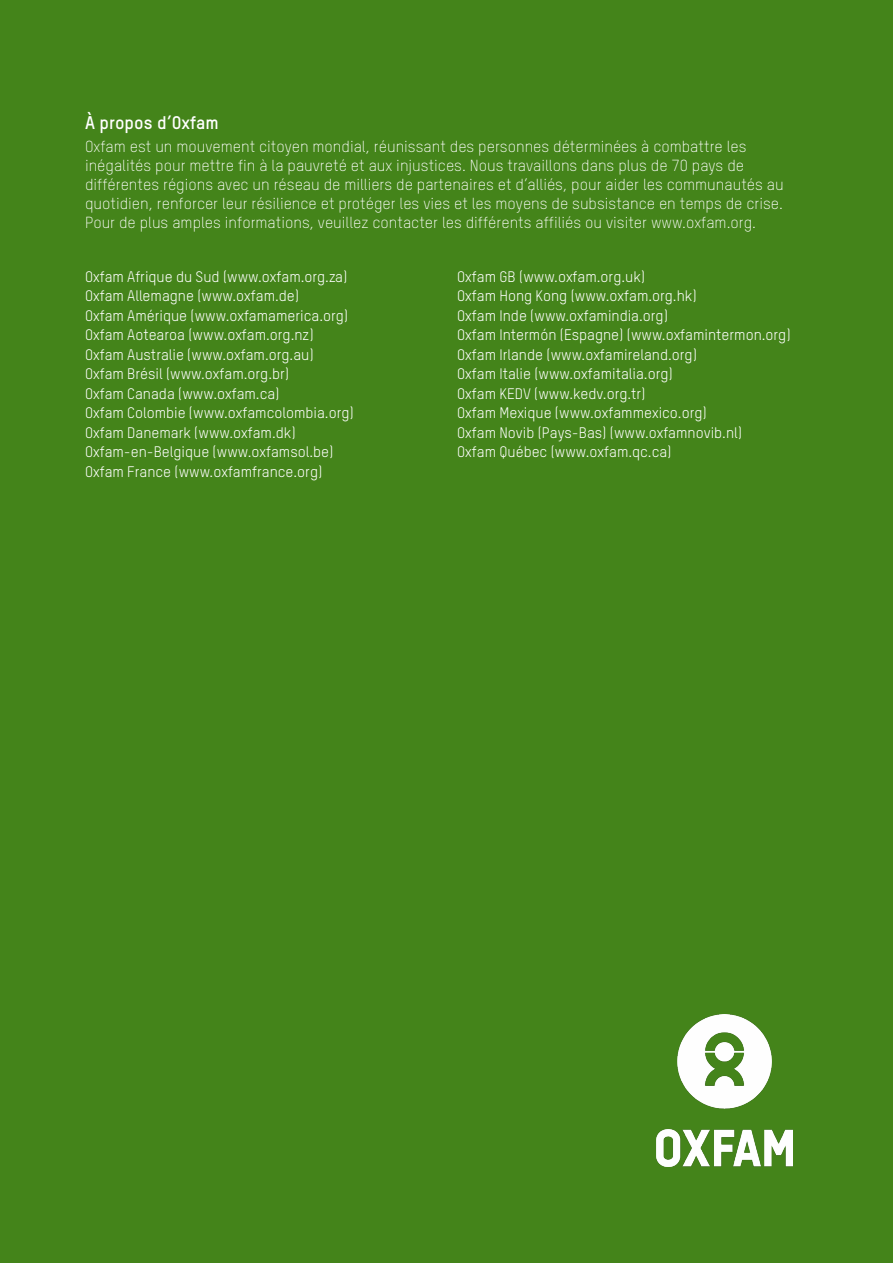
<style>
.page{position:relative;width:893px;height:1263px;background:#44841a}
.page>*{position:absolute;margin:0;border:0;box-sizing:border-box;transform-origin:0 0}
.t1{font:700 18px "Oxfam TSTARPRO";color:#fff}
.t2{font:300 15.75px/18.9px "Oxfam TSTARPRO";color:#fff}
.t3{font:15px "Oxfam TSTARPRO";color:#fff}
</style>
<div class="page">
<img style="left:657px;top:1014px;width:136px;height:152px">
<p class="t1" style="left:85px;top:111px;width:135px">À propos d’Oxfam</p>
<p class="t2" style="left:85px;top:137px;width:700px">Oxfam est un mouvement citoyen mondial, réunissant des personnes déterminées à combattre les inégalités pour mettre fin à la pauvreté et aux injustices. Nous travaillons dans plus de 70 pays de différentes régions avec un réseau de milliers de partenaires et d’alliés, pour aider les communautés au quotidien, renforcer leur résilience et protéger les vies et les moyens de subsistance en temps de crise.<br>Pour de plus amples informations, veuillez contacter les différents affiliés ou visiter www.oxfam.org.</p>
<p class="t3" style="left:85px;top:268px;width:264px">Oxfam Afrique du Sud (www.oxfam.org.za)</p>
<p class="t3" style="left:85px;top:287px;width:216px">Oxfam Allemagne (www.oxfam.de)</p>
<p class="t3" style="left:85px;top:307px;width:265px">Oxfam Amérique (www.oxfamamerica.org)</p>
<p class="t3" style="left:85px;top:326px;width:230px">Oxfam Aotearoa (www.oxfam.org.nz)</p>
<p class="t3" style="left:85px;top:346px;width:230px">Oxfam Australie (www.oxfam.org.au)</p>
<p class="t3" style="left:85px;top:365px;width:206px">Oxfam Brésil (www.oxfam.org.br)</p>
<p class="t3" style="left:85px;top:385px;width:196px">Oxfam Canada (www.oxfam.ca)</p>
<p class="t3" style="left:85px;top:404px;width:270px">Oxfam Colombie (www.oxfamcolombia.org)</p>
<p class="t3" style="left:85px;top:424px;width:212px">Oxfam Danemark (www.oxfam.dk)</p>
<p class="t3" style="left:85px;top:443px;width:250px">Oxfam-en-Belgique (www.oxfamsol.be)</p>
<p class="t3" style="left:85px;top:463px;width:239px">Oxfam France (www.oxfamfrance.org)</p>
<p class="t3" style="left:457px;top:268px;width:189px">Oxfam GB (www.oxfam.org.uk)</p>
<p class="t3" style="left:457px;top:287px;width:241px">Oxfam Hong Kong (www.oxfam.org.hk)</p>
<p class="t3" style="left:457px;top:307px;width:212px">Oxfam Inde (www.oxfamindia.org)</p>
<p class="t3" style="left:457px;top:326px;width:335px">Oxfam Intermón (Espagne) (www.oxfamintermon.org)</p>
<p class="t3" style="left:457px;top:346px;width:241px">Oxfam Irlande (www.oxfamireland.org)</p>
<p class="t3" style="left:457px;top:365px;width:217px">Oxfam Italie (www.oxfamitalia.org)</p>
<p class="t3" style="left:457px;top:385px;width:190px">Oxfam KEDV (www.kedv.org.tr)</p>
<p class="t3" style="left:457px;top:404px;width:251px">Oxfam Mexique (www.oxfammexico.org)</p>
<p class="t3" style="left:457px;top:424px;width:286px">Oxfam Novib (Pays-Bas) (www.oxfamnovib.nl)</p>
<p class="t3" style="left:457px;top:443px;width:216px">Oxfam Québec (www.oxfam.qc.ca)</p>
</div>
